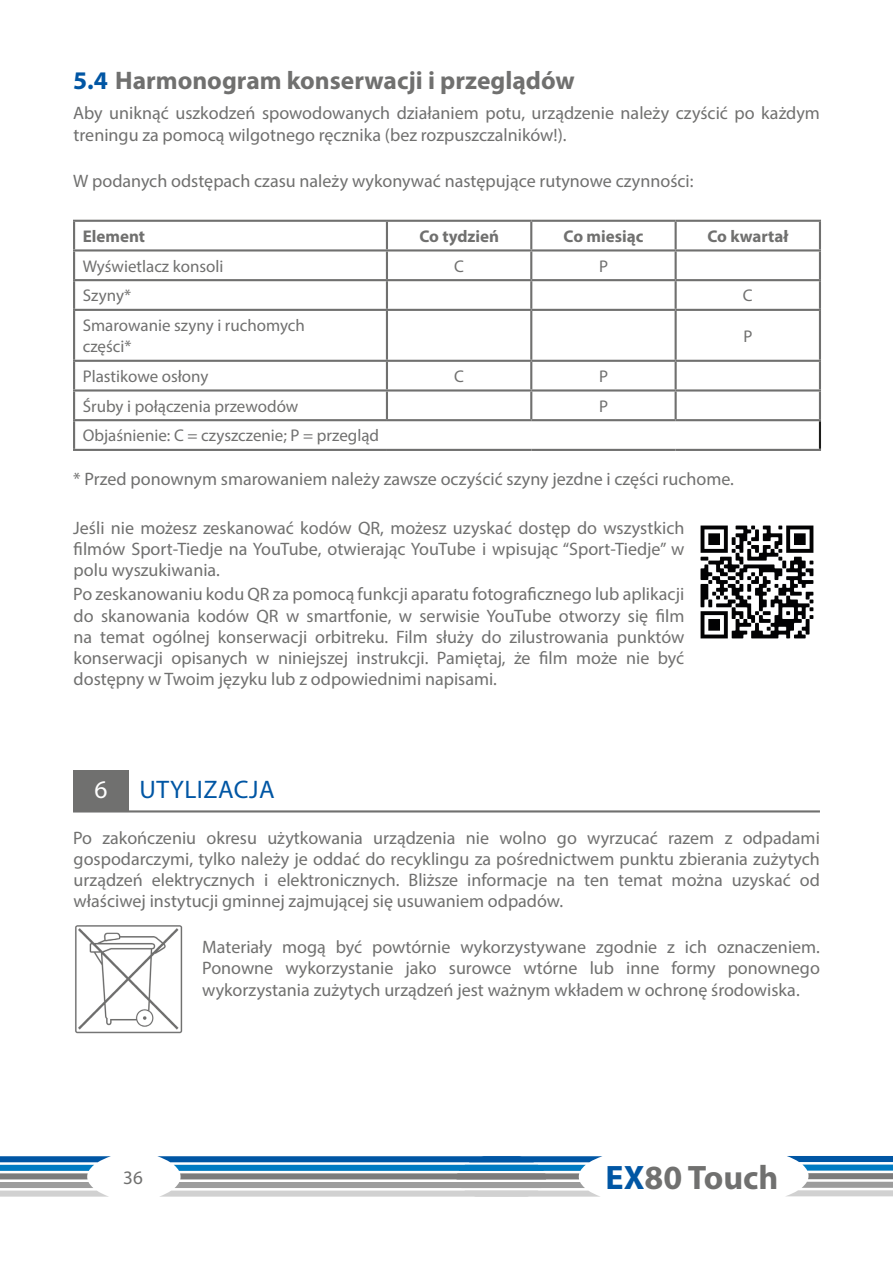
<style>
.page{position:relative;width:893px;height:1263px;background:#fff}
.page>*{position:absolute;margin:0;border:0;box-sizing:border-box;transform-origin:0 0}
.t1{font:700 34.05px "Myriad Pro";color:#70706f}
.t2{font:700 25.5px "Myriad Pro";color:#70706f}
.t3{font:25.5px "Myriad Pro";letter-spacing:.02em;color:#0056a4}
.t4{font:25.5px "Myriad Pro";color:#fff}
.t5{font:19.05px "Myriad Pro";color:#70706f}
.t6{font:18px/21.1px "Myriad Pro";color:#70706f;text-align:justify}
.t7{font:16.95px "Myriad Pro";color:#70706f}
.t8{font:700 16.95px "Myriad Pro";color:#70706f}
.s1{color:#0056a4}
</style>
<div class="page">
<img style="left:75px;top:925px;width:108px;height:109px">
<img style="left:700px;top:525px;width:114px;height:114px">
<svg style="left:787px;top:1156px;width:106px;height:40px"></svg>
<svg style="left:0;top:1156px;width:111px;height:40px"></svg>
<svg style="left:157px;top:1156px;width:445px;height:40px"></svg>
<hr style="left:819px;top:421px;width:2px;height:28px;background:#1d1d1b">
<hr style="left:73px;top:222px;width:2px;height:27px;background:#70706f">
<hr style="left:73px;top:220px;width:314px;height:2px;background:#70706f">
<hr style="left:386px;top:222px;width:2px;height:27px;background:#70706f">
<hr style="left:387px;top:220px;width:144px;height:2px;background:#70706f">
<hr style="left:530px;top:222px;width:2px;height:27px;background:#70706f">
<hr style="left:531px;top:220px;width:145px;height:2px;background:#70706f">
<hr style="left:675px;top:222px;width:2px;height:27px;background:#70706f">
<hr style="left:676px;top:220px;width:145px;height:2px;background:#70706f">
<hr style="left:819px;top:222px;width:2px;height:27px;background:#70706f">
<hr style="left:73px;top:251px;width:2px;height:28px;background:#70706f">
<hr style="left:73px;top:249px;width:314px;height:2px;background:#70706f">
<hr style="left:386px;top:251px;width:2px;height:28px;background:#70706f">
<hr style="left:387px;top:249px;width:144px;height:2px;background:#70706f">
<hr style="left:530px;top:251px;width:2px;height:28px;background:#70706f">
<hr style="left:531px;top:249px;width:145px;height:2px;background:#70706f">
<hr style="left:675px;top:251px;width:2px;height:28px;background:#70706f">
<hr style="left:676px;top:249px;width:145px;height:2px;background:#70706f">
<hr style="left:819px;top:251px;width:2px;height:28px;background:#70706f">
<hr style="left:73px;top:281px;width:2px;height:28px;background:#70706f">
<hr style="left:73px;top:279px;width:314px;height:2px;background:#70706f">
<hr style="left:386px;top:281px;width:2px;height:28px;background:#70706f">
<hr style="left:387px;top:279px;width:144px;height:2px;background:#70706f">
<hr style="left:530px;top:281px;width:2px;height:28px;background:#70706f">
<hr style="left:531px;top:279px;width:145px;height:2px;background:#70706f">
<hr style="left:675px;top:281px;width:2px;height:28px;background:#70706f">
<hr style="left:676px;top:279px;width:145px;height:2px;background:#70706f">
<hr style="left:819px;top:281px;width:2px;height:28px;background:#70706f">
<hr style="left:73px;top:311px;width:2px;height:49px;background:#70706f">
<hr style="left:73px;top:309px;width:314px;height:2px;background:#70706f">
<hr style="left:386px;top:311px;width:2px;height:49px;background:#70706f">
<hr style="left:387px;top:309px;width:144px;height:2px;background:#70706f">
<hr style="left:530px;top:311px;width:2px;height:49px;background:#70706f">
<hr style="left:531px;top:309px;width:145px;height:2px;background:#70706f">
<hr style="left:675px;top:311px;width:2px;height:49px;background:#70706f">
<hr style="left:676px;top:309px;width:145px;height:2px;background:#70706f">
<hr style="left:819px;top:311px;width:2px;height:49px;background:#70706f">
<hr style="left:73px;top:362px;width:2px;height:27px;background:#70706f">
<hr style="left:73px;top:360px;width:314px;height:2px;background:#70706f">
<hr style="left:386px;top:362px;width:2px;height:27px;background:#70706f">
<hr style="left:387px;top:360px;width:144px;height:2px;background:#70706f">
<hr style="left:530px;top:362px;width:2px;height:27px;background:#70706f">
<hr style="left:531px;top:360px;width:145px;height:2px;background:#70706f">
<hr style="left:675px;top:362px;width:2px;height:27px;background:#70706f">
<hr style="left:676px;top:360px;width:145px;height:2px;background:#70706f">
<hr style="left:819px;top:362px;width:2px;height:27px;background:#70706f">
<hr style="left:73px;top:392px;width:2px;height:27px;background:#70706f">
<hr style="left:73px;top:389px;width:314px;height:3px;background:#70706f">
<hr style="left:386px;top:392px;width:2px;height:27px;background:#70706f">
<hr style="left:387px;top:389px;width:144px;height:3px;background:#70706f">
<hr style="left:530px;top:392px;width:2px;height:27px;background:#70706f">
<hr style="left:531px;top:389px;width:145px;height:3px;background:#70706f">
<hr style="left:675px;top:392px;width:2px;height:27px;background:#70706f">
<hr style="left:676px;top:389px;width:145px;height:3px;background:#70706f">
<hr style="left:819px;top:392px;width:2px;height:27px;background:#70706f">
<hr style="left:73px;top:421px;width:2px;height:28px;background:#70706f">
<hr style="left:73px;top:419px;width:314px;height:2px;background:#70706f">
<hr style="left:73px;top:449px;width:314px;height:2px;background:#70706f">
<hr style="left:387px;top:449px;width:144px;height:2px;background:#70706f">
<hr style="left:531px;top:449px;width:145px;height:2px;background:#70706f">
<hr style="left:676px;top:449px;width:145px;height:2px;background:#70706f">
<hr style="left:387px;top:419px;width:144px;height:2px;background:#70706f">
<hr style="left:531px;top:419px;width:145px;height:2px;background:#70706f">
<hr style="left:676px;top:419px;width:145px;height:2px;background:#70706f">
<div style="left:73px;top:770px;width:55px;height:41px;background:#70706f"></div>
<hr style="left:73px;top:810px;width:747px;height:2px;background:#70706f">
<p class="t2" style="left:73px;top:64px;width:503px"><span class="s1">5.4</span> Harmonogram konserwacji i przeglądów</p>
<p class="t6" style="left:73px;top:103px;width:748px">Aby uniknąć uszkodzeń spowodowanych działaniem potu, urządzenie należy czyścić po każdym treningu za pomocą wilgotnego ręcznika (bez rozpuszczalników!).</p>
<p class="t6" style="left:73px;top:170px;width:622px">W podanych odstępach czasu należy wykonywać następujące rutynowe czynności:</p>
<p class="t8" style="left:83px;top:225px;width:64px">Element</p>
<p class="t8" style="left:419px;top:225px;width:81px">Co tydzień</p>
<p class="t8" style="left:564px;top:225px;width:81px">Co miesiąc</p>
<p class="t8" style="left:707px;top:225px;width:82px">Co kwartał</p>
<p class="t7" style="left:83px;top:256px;width:142px">Wyświetlacz konsoli</p>
<p class="t7" style="left:454px;top:256px;width:11px">C</p>
<p class="t7" style="left:599px;top:256px;width:11px">P</p>
<p class="t7" style="left:83px;top:285px;width:50px">Szyny*</p>
<p class="t7" style="left:743px;top:285px;width:11px">C</p>
<p class="t7" style="left:83px;top:315px;width:224px">Smarowanie szyny i ruchomych</p>
<p class="t7" style="left:83px;top:336px;width:50px">części*</p>
<p class="t7" style="left:743px;top:326px;width:11px">P</p>
<p class="t7" style="left:83px;top:366px;width:127px">Plastikowe osłony</p>
<p class="t7" style="left:454px;top:366px;width:11px">C</p>
<p class="t7" style="left:599px;top:366px;width:11px">P</p>
<p class="t7" style="left:83px;top:396px;width:217px">Śruby i połączenia przewodów</p>
<p class="t7" style="left:599px;top:396px;width:11px">P</p>
<p class="t7" style="left:83px;top:425px;width:298px">Objaśnienie: C = czyszczenie; P = przegląd</p>
<p class="t6" style="left:73px;top:468px;width:662px">* Przed ponownym smarowaniem należy zawsze oczyścić szyny jezdne i części ruchome.</p>
<p class="t6" style="left:73px;top:517px;width:613px">Jeśli nie możesz zeskanować kodów QR, możesz uzyskać dostęp do wszystkich filmów Sport-Tiedje na YouTube, otwierając YouTube i wpisując “Sport-Tiedje” w polu wyszukiwania.</p>
<p class="t6" style="left:73px;top:583px;width:613px">Po zeskanowaniu kodu QR za pomocą funkcji aparatu fotograficznego lub aplikacji do skanowania kodów QR w smartfonie, w serwisie YouTube otworzy się film na temat ogólnej konserwacji orbitreku. Film służy do zilustrowania punktów konserwacji opisanych w niniejszej instrukcji. Pamiętaj, że film może nie być dostępny w Twoim języku lub z odpowiednimi napisami.</p>
<p class="t4" style="left:94px;top:774px;width:15px">6</p>
<p class="t3" style="left:139px;top:774px;width:137px">UTYLIZACJA</p>
<p class="t6" style="left:73px;top:827px;width:748px">Po zakończeniu okresu użytkowania urządzenia nie wolno go wyrzucać razem z odpadami gospodarczymi, tylko należy je oddać do recyklingu za pośrednictwem punktu zbierania zużytych urządzeń elektrycznych i elektronicznych. Bliższe informacje na ten temat można uzyskać od właściwej instytucji gminnej zajmującej się usuwaniem odpadów.</p>
<p class="t6" style="left:202px;top:936px;width:619px">Materiały mogą być powtórnie wykorzystywane zgodnie z ich oznaczeniem.<br>Ponowne wykorzystanie jako surowce wtórne lub inne formy ponownego wykorzystania zużytych urządzeń jest ważnym wkładem w ochronę środowiska.</p>
<p class="t5" style="left:123px;top:1166px;width:21px">36</p>
<h1 class="t1" style="left:606px;top:1155px;width:174px"><span class="s1">EX</span>80 Touch</h1>
</div>
